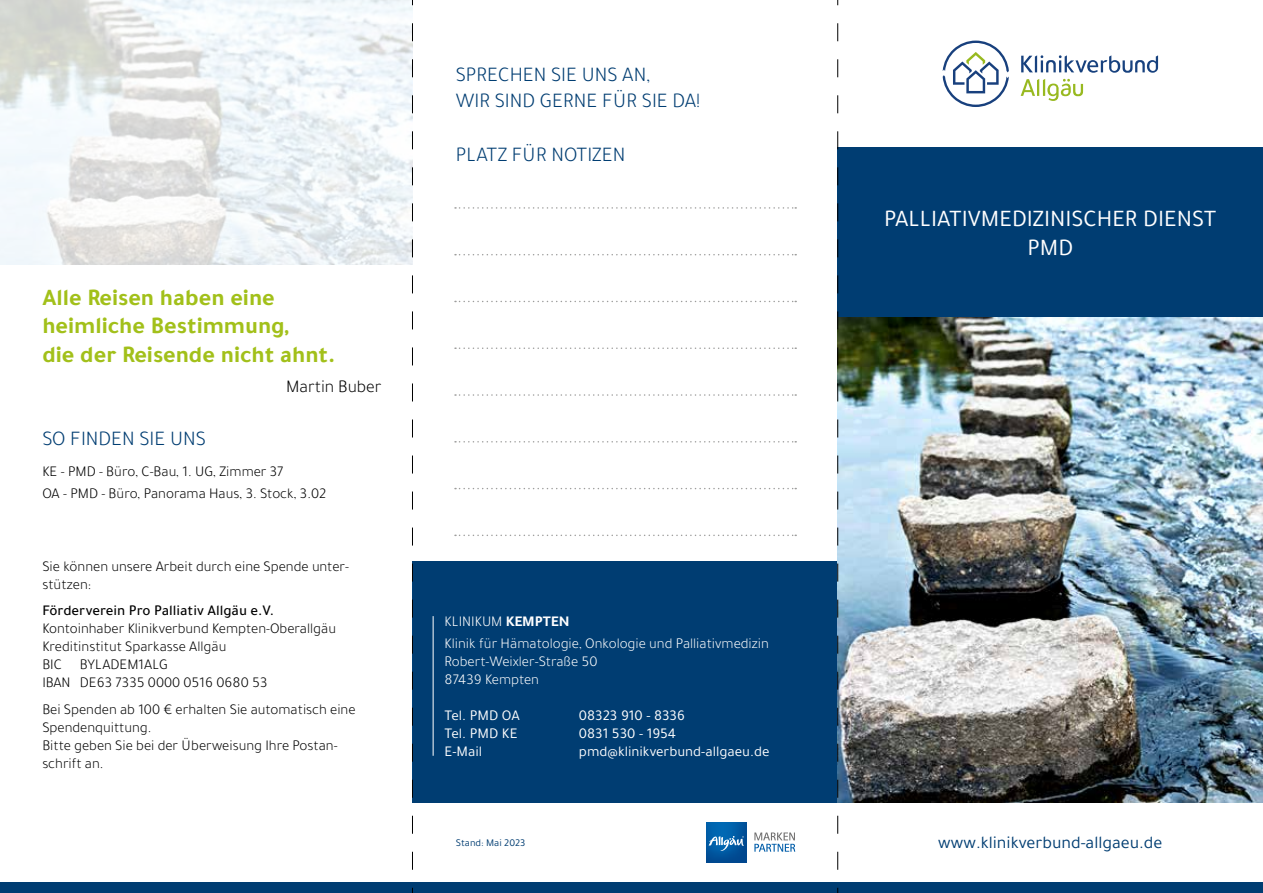
<style>
.page{position:relative;width:1263px;height:893px;background:#fff}
.page>*{position:absolute;margin:0;border:0;box-sizing:border-box;transform-origin:0 0}
.t1{font:700 24px/28.8px "Tajawal";color:#a2c01a}
.t2{font:24px/28.8px "Tajawal";color:#fff;text-align:center}
.t3{font:300 21px/25.2px "Tajawal";color:#003d72}
.t4{font:18px "Tajawal";color:#003d72}
.t5{font:300 18px "Tajawal";color:#000}
.t6{font:300 15px/18px "Tajawal";color:#000}
.t7{font:300 15px/18px "Tajawal";color:#fff}
.t8{font:15px/18px "Tajawal";color:#fff}
.t9{font:500 15px "Tajawal";color:#000}
.t10{font:10.5px "Tajawal";color:#003d72}
.s1{font-weight:700}
</style>
<div class="page">
<div style="left:0;top:882px;width:1263px;height:11px;background:#003d72"></div>
<div style="left:838px;top:148px;width:425px;height:170px;background:#003d72"></div>
<svg style="left:943px;top:41px;width:66px;height:66px"></svg>
<svg style="left:1021px;top:79px;width:62px;height:22px"></svg>
<svg style="left:1021px;top:55px;width:137px;height:18px"></svg>
<img style="left:706px;top:822px;width:41px;height:41px">
<svg style="left:709px;top:836px;width:35px;height:15px"></svg>
<svg style="left:754px;top:832px;width:41px;height:20px"></svg>
<div style="left:412px;top:561px;width:426px;height:241px;background:#003d72"></div>
<hr style="left:433px;top:616px;width:1px;height:140px;background:#fff">
<img style="left:0;top:0;width:412px;height:264px">
<img style="left:838px;top:317px;width:425px;height:485px">
<svg style="left:455px;top:207px;width:341px;height:2px"></svg>
<svg style="left:455px;top:254px;width:341px;height:1px"></svg>
<svg style="left:455px;top:301px;width:341px;height:1px"></svg>
<svg style="left:455px;top:347px;width:341px;height:2px"></svg>
<svg style="left:455px;top:394px;width:341px;height:2px"></svg>
<svg style="left:455px;top:441px;width:341px;height:2px"></svg>
<svg style="left:455px;top:488px;width:341px;height:1px"></svg>
<svg style="left:455px;top:535px;width:341px;height:1px"></svg>
<svg style="left:412px;top:0;width:1px;height:893px"></svg>
<svg style="left:837px;top:0;width:1px;height:893px"></svg>
<h1 class="t1" style="left:42px;top:282px;width:295px">Alle Reisen haben eine heimliche Bestimmung,<br>die der Reisende nicht ahnt.</h1>
<p class="t5" style="left:286px;top:375px;width:97px">Martin Buber</p>
<h2 class="t3" style="left:42px;top:426px;width:165px">SO FINDEN SIE UNS</h2>
<p class="t6" style="left:42px;top:460px;width:285px;line-height:22.2px">KE - PMD - Büro, C-Bau, 1. UG, Zimmer 37<br>OA - PMD - Büro, Panorama Haus, 3. Stock, 3.02</p>
<p class="t6" style="left:42px;top:557px;width:308px">Sie können unsere Arbeit durch eine Spende unter&shy;stützen:</p>
<p class="t9" style="left:42px;top:600px;width:233px">Förderverein Pro Palliativ Allgäu e.V.</p>
<p class="t6" style="left:42px;top:620px;width:295px">Kontoinhaber Klinikverbund Kempten-Oberallgäu Kreditinstitut Sparkasse Allgäu<br>BIC BYLADEM1ALG<br>IBAN DE63 7335 0000 0516 0680 53</p>
<p class="t6" style="left:42px;top:700px;width:315px">Bei Spenden ab 100 € erhalten Sie automatisch eine<br>Spendenquittung.<br>Bitte geben Sie bei der Überweisung Ihre Postan&shy;schrift an.</p>
<h2 class="t3" style="left:456px;top:62px;width:246px">SPRECHEN SIE UNS AN,<br>WIR SIND GERNE FÜR SIE DA!</h2>
<h2 class="t3" style="left:456px;top:142px;width:171px">PLATZ FÜR NOTIZEN</h2>
<p class="t7" style="left:444px;top:612px;width:126px">KLINIKUM <span class="s1">KEMPTEN</span></p>
<p class="t7" style="left:444px;top:634px;width:326px">Klinik für Hämatologie, Onkologie und Palliativmedizin<br>Robert-Weixler-Straße 50<br>87439 Kempten</p>
<p class="t8" style="left:444px;top:706px;width:77px">Tel. PMD OA<br>Tel. PMD KE<br>E-Mail</p>
<p class="t8" style="left:579px;top:706px;width:192px">08323 910 - 8336<br>0831 530 - 1954 pmd@klinikverbund-allgaeu.de</p>
<p class="t10" style="left:456px;top:835px;width:71px">Stand: Mai 2023</p>
<h1 class="t2" style="left:884px;top:204px;width:334px">PALLIATIVMEDIZINISCHER DIENST<br>PMD</h1>
<p class="t4" style="left:938px;top:830px;width:226px">www.klinikverbund-allgaeu.de</p>
</div>
